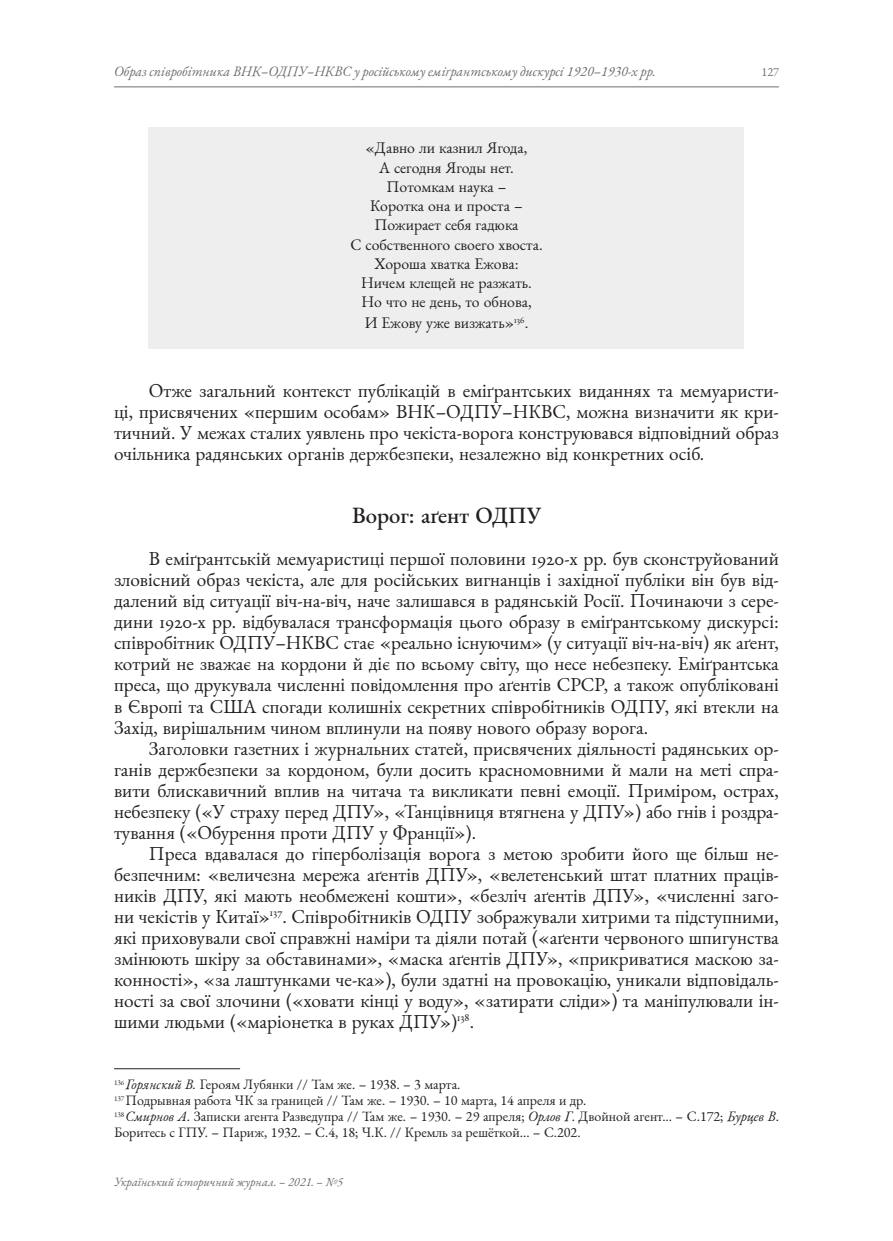
<style>
.page{position:relative;width:893px;height:1241px;background:#fff}
.page>*{position:absolute;margin:0;border:0;box-sizing:border-box;transform-origin:0 0}
.t1{font:500 22.75px "EB Garamond";color:#231f20}
.t2{font:19.25px/21px "EB Garamond";color:#231f20;text-align:justify}
.t3{font:15.75px/19.2px "EB Garamond";color:#231f20;text-align:center}
.t4{font:14px/15.8px "EB Garamond";color:#231f20}
.t5{font:italic 14px "EB Garamond";color:#6c6d70}
.t6{font:italic 12.25px "EB Garamond";color:#6c6d70}
.t7{font:12.25px "EB Garamond";color:#6c6d70}
.s1{font-style:italic}
</style>
<div class="page">
<hr style="left:114px;top:87px;width:665px;height:1px;background:#6c6d70">
<div style="left:149px;top:127px;width:595px;height:46px;background:#eeeeef"></div>
<div style="left:149px;top:166px;width:595px;height:45px;background:#eeeeef"></div>
<div style="left:149px;top:204px;width:595px;height:46px;background:#eeeeef"></div>
<div style="left:149px;top:243px;width:595px;height:45px;background:#eeeeef"></div>
<div style="left:149px;top:281px;width:595px;height:46px;background:#eeeeef"></div>
<div style="left:149px;top:300px;width:595px;height:49px;background:#eeeeef"></div>
<hr style="left:114px;top:1068px;width:126px;height:1px;background:#231f20">
<p class="t5" style="left:114px;top:62px;width:543px">Образ співробітника ВНК–ОДПУ–НКВС у російському еміґрантському дискурсі 1920–1930-х рр.</p>
<p class="t7" style="left:761px;top:64px;width:19px">127</p>
<p class="t3" style="left:350px;top:138px;width:194px">«Давно ли казнил Ягода,<br>А сегодня Ягоды нет.<br>Потомкам наука –<br>Коротка она и проста –<br>Пожирает себя гадюка<br>С собственного своего хвоста.<br>Хороша хватка Ежова:<br>Ничем клещей не разжать.<br>Но что не день, то обнова,</p>
<p class="t3" style="left:365px;top:313px;width:165px">И Ежову уже визжать»<sup>136</sup>.</p>
<p class="t2" style="left:114px;top:380px;width:666px;text-indent:35px">Отже загальний контекст публікацій в еміґрантських виданнях та мемуаристи&shy;ці, присвячених «першим особам» ВНК–ОДПУ–НКВС, можна визначити як кри&shy;тичний. У межах сталих уявлень про чекіста-ворога конструювався відповідний образ очільника радянських органів держбезпеки, незалежно від конкретних осіб.</p>
<p class="t1" style="left:352px;top:501px;width:191px">Ворог: аґент ОДПУ</p>
<p class="t2" style="left:114px;top:548px;width:666px;text-indent:35px">В еміґрантській мемуаристиці першої половини 1920-х рр. був сконструйований зловісний образ чекіста, але для російських вигнанців і західної публіки він був від&shy;далений від ситуації віч-на-віч, наче залишався в радянській Росії. Починаючи з сере&shy;дини 1920-х рр. відбувалася трансформація цього образу в еміґрантському дискурсі: співробітник ОДПУ–НКВС стає «реально існуючим» (у ситуації віч-на-віч) як аґент, котрий не зважає на кордони й діє по всьому світу, що несе небезпеку. Еміґрантська преса, що друкувала численні повідомлення про аґентів СРСР, а також опубліковані в Європі та США спогади колишніх секретних співробітників ОДПУ, які втекли на Захід, вирішальним чином вплинули на появу нового образу ворога.</p>
<p class="t2" style="left:114px;top:737px;width:666px;text-indent:35px">Заголовки газетних і журнальних статей, присвячених діяльності радянських ор&shy;ганів держбезпеки за кордоном, були досить красномовними й мали на меті спра&shy;вити блискавичний вплив на читача та викликати певні емоції. Приміром, острах, небезпеку («У страху перед ДПУ», «Танцівниця втягнена у ДПУ») або гнів і роздра&shy;тування («Обурення проти ДПУ у Франції»).</p>
<p class="t2" style="left:114px;top:842px;width:666px;text-indent:35px">Преса вдавалася до гіперболізація ворога з метою зробити його ще більш не&shy;безпечним: «величезна мережа аґентів ДПУ», «велетенський штат платних праців&shy;ників ДПУ, які мають необмежені кошти», «безліч аґентів ДПУ», «численні заго&shy;ни чекістів у Китаї»<sup>137</sup>. Співробітників ОДПУ зображували хитрими та підступними, які приховували свої справжні наміри та діяли потай («аґенти червоного шпигунства змінюють шкіру за обставинами», «маска аґентів ДПУ», «прикриватися маскою за&shy;конності», «за лаштунками че-ка»), були здатні на провокацію, уникали відповідаль&shy;ності за свої злочини («ховати кінці у воду», «затирати сліди») та маніпулювали ін&shy;шими людьми («маріонетка в руках ДПУ»)<sup>138</sup>.</p>
<p class="t4" style="left:114px;top:1076px;width:666px"><sup>136</sup> <span class="s1">Горянский В.</span> Героям Лубянки // Там же. – 1938. – 3 марта.<br><sup>137</sup> Подрывная работа ЧК за границей // Там же. – 1930. – 10 марта, 14 апреля и др.<br><sup>138</sup> <span class="s1">Смирнов А</span>. Записки агента Разведупра // Там же. – 1930. – 29 апреля; <span class="s1">Орлов Г</span>. Двойной агент... – С.172; <span class="s1">Бурцев В</span>.<br>Боритесь с ГПУ. – Париж, 1932. – С.4, 18; Ч.К. // Кремль за решёткой... – С.202.</p>
<p class="t6" style="left:114px;top:1173px;width:230px">Український історичний журнал. – 2021. – №5</p>
</div>
